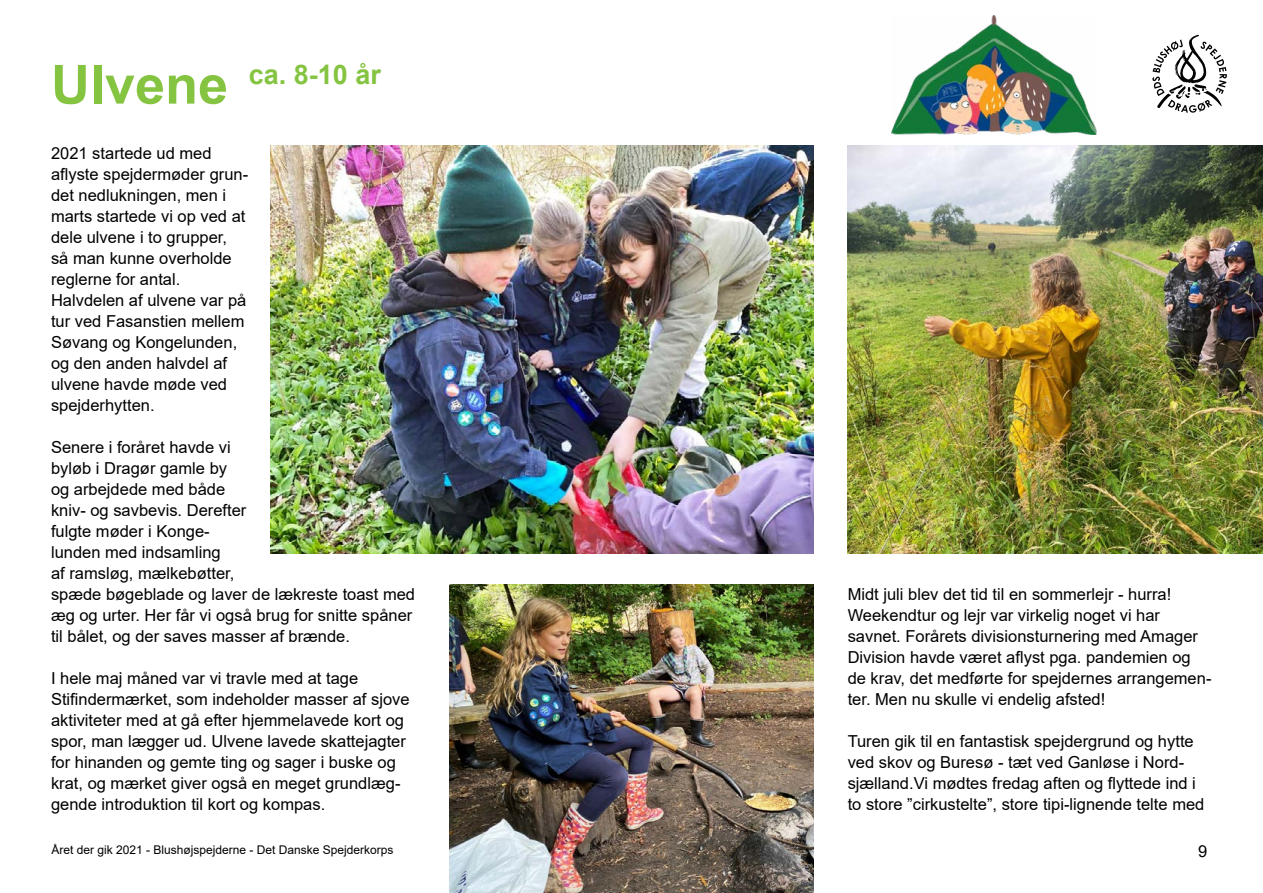
<style>
.page{position:relative;width:1263px;height:893px;background:#fff}
.page>*{position:absolute;margin:0;border:0;box-sizing:border-box;transform-origin:0 0}
.t1{font:700 27px "Arial";color:#85c441}
.t2{font:16.5px/21px "Arial";color:#000}
.t3{font:12px "Arial";color:#000}
.s1{font-size:54px}
</style>
<div class="page">
<svg style="left:1152px;top:35px;width:75px;height:78px"></svg>
<img style="left:270px;top:146px;width:544px;height:408px">
<img style="left:449px;top:585px;width:365px;height:308px">
<img style="left:848px;top:146px;width:415px;height:408px">
<img style="left:892px;top:16px;width:204px;height:118px">
<h1 class="t1" style="left:51px;top:55px;width:331px"><span class="s1">Ulvene</span> ca. 8-10 år</h1>
<p class="t2" style="left:51px;top:143px;width:199px">2021 startede ud med aflyste spejdermøder grun&shy;det nedlukningen, men i marts startede vi op ved at dele ulvene i to grupper, så man kunne overholde reglerne for antal.<br>Halvdelen af ulvene var på tur ved Fasanstien mellem<br>Søvang og Kongelunden, og den anden halvdel af ulvene havde møde ved spejderhytten.</p>
<p class="t2" style="left:51px;top:437px;width:366px">Senere i foråret havde vi<br>byløb i Dragør gamle by<br>og arbejdede med både<br>kniv- og savbevis. Derefter<br>fulgte møder i Konge-<br>lunden med indsamling<br>af ramsløg, mælkebøtter,<br>spæde bøgeblade og laver de lækreste toast med æg og urter. Her får vi også brug for snitte spåner til bålet, og der saves masser af brænde.</p>
<p class="t2" style="left:51px;top:668px;width:360px">I hele maj måned var vi travle med at tage Stifindermærket, som indeholder masser af sjove aktiviteter med at gå efter hjemmelavede kort og spor, man lægger ud. Ulvene lavede skattejagter for hinanden og gemte ting og sager i buske og krat, og mærket giver også en meget grundlæg&shy;gende introduktion til kort og kompas.</p>
<p class="t2" style="left:848px;top:584px;width:365px">Midt juli blev det tid til en sommerlejr - hurra!<br>Weekendtur og lejr var virkelig noget vi har savnet. Forårets divisionsturnering med Amager Division havde været aflyst pga. pandemien og de krav, det medførte for spejdernes arrangemen&shy;ter. Men nu skulle vi endelig afsted!</p>
<p class="t2" style="left:848px;top:731px;width:358px">Turen gik til en fantastisk spejdergrund og hytte ved skov og Buresø - tæt ved Ganløse i Nord&shy;sjælland.Vi mødtes fredag aften og flyttede ind i to store ”cirkustelte”, store tipi-lignende telte med</p>
<p class="t3" style="left:51px;top:842px;width:344px">Året der gik 2021 - Blushøjspejderne - Det Danske Spejderkorps</p>
<p class="t2" style="left:1198px;top:840px;width:11px">9</p>
</div>
